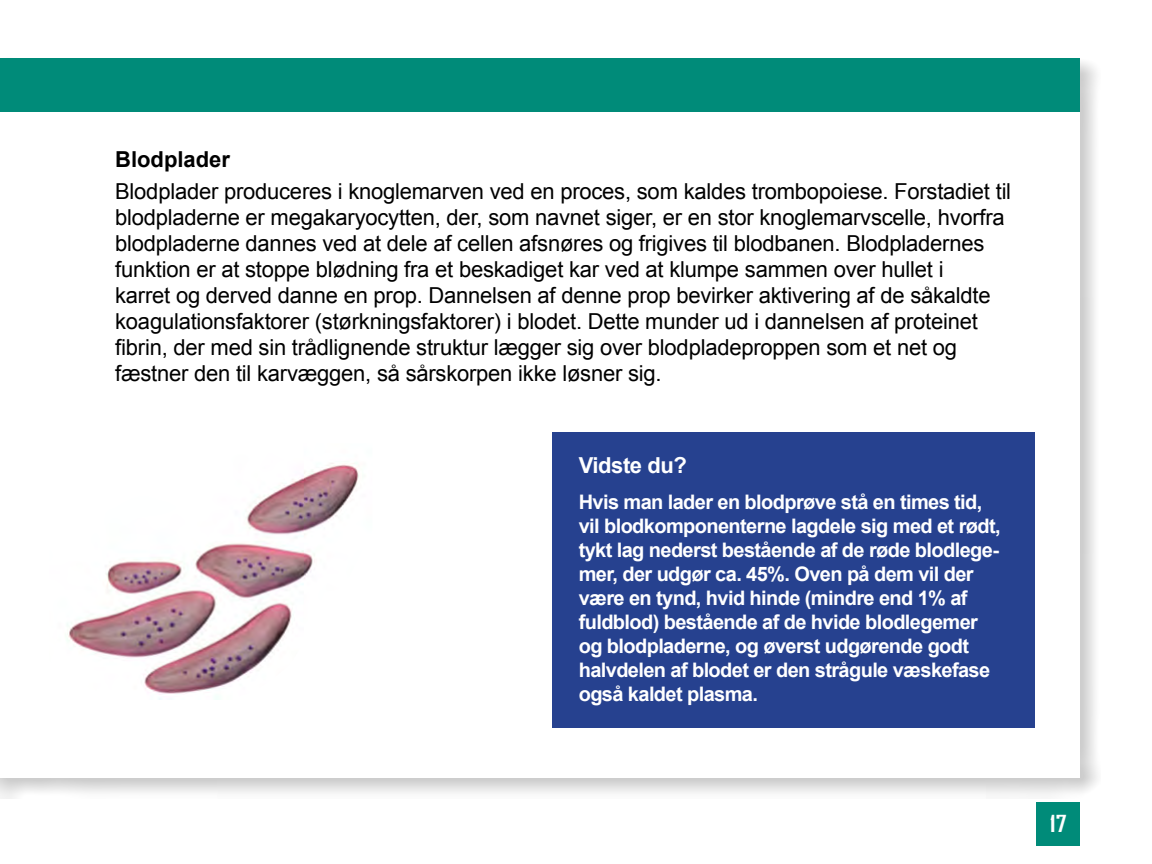
<style>
.page{position:relative;width:1152px;height:864px;background:#fff}
.page>*{position:absolute;margin:0;border:0;box-sizing:border-box;transform-origin:0 0}
.t1{font:700 22.4px "Bureau Agency";color:#fff;scale:1.33 1}
.t2{font:22px/26px "Arial";letter-spacing:-.01em;color:#000}
.t3{font:700 22px "Arial";color:#000}
.t4{font:700 22px "Arial";letter-spacing:-.02em;color:#fff}
.t5{font:700 20px/24px "Arial";letter-spacing:-.03em;color:#fff}
</style>
<div class="page">
<div style="left:0;top:56px;width:1101px;height:743px;background:#000;opacity:.2"></div>
<div style="left:0;top:58px;width:1080px;height:720px;background:#fff"></div>
<div style="left:0;top:58px;width:1080px;height:54px;background:#008b79"></div>
<div style="left:1036px;top:802px;width:44px;height:44px;background:#008b79"></div>
<div style="left:552px;top:432px;width:482px;height:295px;background:#26418f"></div>
<img style="left:67px;top:463px;width:292px;height:237px">
<p class="t3" style="left:115px;top:145px;width:116px">Blodplader</p>
<p class="t2" style="left:115px;top:179px;width:898px">Blodplader produceres i knoglemarven ved en proces, som kaldes trombopoiese. Forstadiet til blodpladerne er megakaryocytten, der, som navnet siger, er en stor knoglemarvscelle, hvorfra blodpladerne dannes ved at dele af cellen afsnøres og frigives til blodbanen. Blodpladernes funktion er at stoppe blødning fra et beskadiget kar ved at klumpe sammen over hullet i<br>karret og derved danne en prop. Dannelsen af denne prop bevirker aktivering af de såkaldte koagulationsfaktorer (størkningsfaktorer) i blodet. Dette munder ud i dannelsen af proteinet fibrin, der med sin trådlignende struktur lægger sig over blodpladeproppen som et net og fæstner den til karvæggen, så sårskorpen ikke løsner sig.</p>
<p class="t4" style="left:579px;top:451px;width:110px">Vidste du?</p>
<p class="t5" style="left:579px;top:491px;width:423px">Hvis man lader en blodprøve stå en times tid, vil blodkomponenterne lagdele sig med et rødt, tykt lag nederst bestående af de røde blodlege&shy;mer, der udgør ca. 45%. Oven på dem vil der være en tynd, hvid hinde (mindre end 1% af fuldblod) bestående af de hvide blodlegemer og blodpladerne, og øverst udgørende godt halvdelen af blodet er den strågule væskefase også kaldet plasma.</p>
<p class="t1" style="left:1050px;top:811px;width:14px">17</p>
</div>
